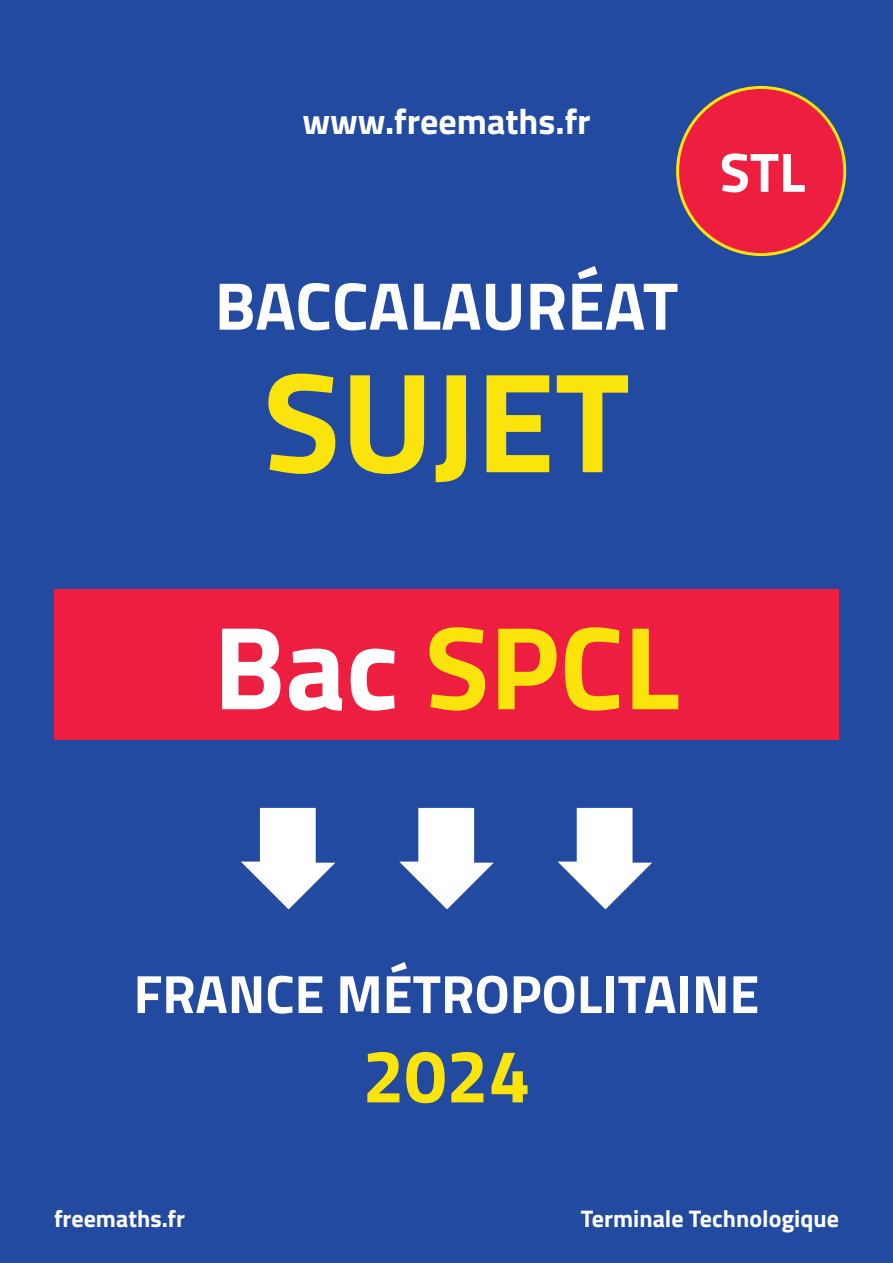
<style>
.page{position:relative;width:893px;height:1263px;background:#214aa0}
.page>*{position:absolute;margin:0;border:0;box-sizing:border-box;transform-origin:0 0}
.t1{font:700 142.5px "Titillium";color:#fbe30c}
.t2{font:700 118.5px "Titillium";color:#fbe30c}
.t3{font:700 75px "Titillium";color:#fbe30c}
.t4{font:700 67.5px "Titillium";color:#fff}
.t5{font:700 55.5px "Titillium";color:#fff}
.t6{font:700 54px "Titillium";color:#fff}
.t7{font:700 36px "Titillium";color:#fff}
.t8{font:700 24px "Titillium";color:#fff}
.s1{color:#fff}
</style>
<div class="page">
<svg style="left:241px;top:808px;width:94px;height:101px"></svg>
<svg style="left:399px;top:808px;width:95px;height:101px"></svg>
<svg style="left:558px;top:808px;width:94px;height:101px"></svg>
<div style="left:54px;top:589px;width:785px;height:151px;background:#ed1e40"></div>
<div style="left:678px;top:87px;width:167px;height:168px;background:#ed1e40;border-radius:50%"></div>
<h3 class="t7" style="left:302px;top:94px;width:290px">www.freemaths.fr</h3>
<h3 class="t4" style="left:215px;top:254px;width:465px">BACCALAURÉAT</h3>
<h1 class="t1" style="left:263px;top:313px;width:368px">SUJET</h1>
<h3 class="t5" style="left:720px;top:130px;width:87px">STL</h3>
<h2 class="t2" style="left:213px;top:577px;width:468px"><span class="s1">Bac</span> SPCL</h2>
<p class="t6" style="left:134px;top:953px;width:627px">FRANCE MÉTROPOLITAINE</p>
<h3 class="t3" style="left:362px;top:1019px;width:169px">2024</h3>
<p class="t8" style="left:54px;top:1200px;width:133px">freemaths.fr</p>
<p class="t8" style="left:581px;top:1200px;width:260px">Terminale Technologique</p>
</div>
